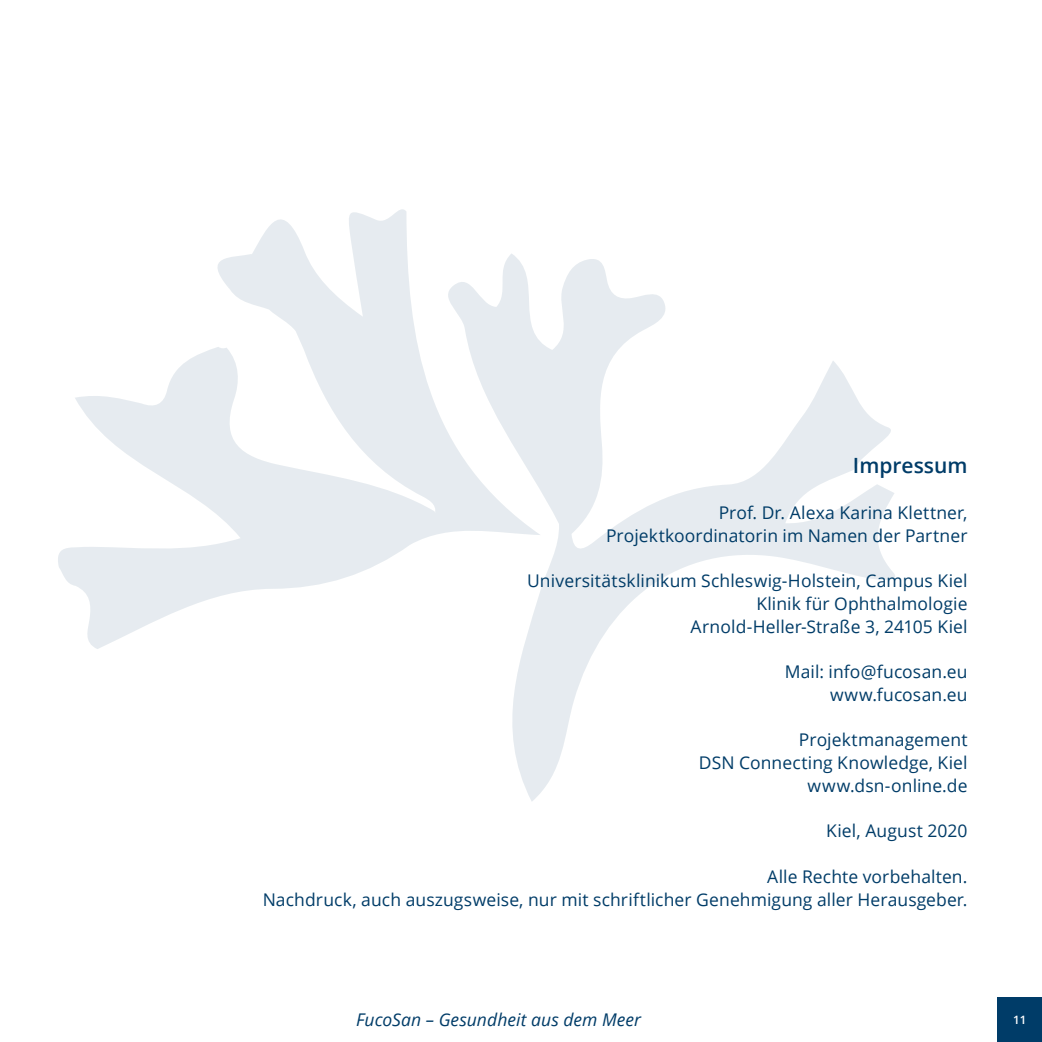
<style>
.page{position:relative;width:1042px;height:1042px;background:#fff}
.page>*{position:absolute;margin:0;border:0;box-sizing:border-box;transform-origin:0 0}
.t1{font:600 21px "Open Sans";color:#003c68}
.t2{font:17.5px/22.8px "Open Sans";letter-spacing:.005em;color:#003c68;text-align:right}
.t3{font:italic 17.5px "Open Sans";letter-spacing:.005em;color:#003c68}
.t4{font:600 11.55px "Open Sans";color:#fff}
</style>
<div class="page">
<div style="left:997px;top:997px;width:45px;height:45px;background:#003c68"></div>
<svg style="left:58px;top:349px;width:351px;height:300px"></svg>
<svg style="left:212px;top:209px;width:225px;height:336px;fill:#e6ebf0"></svg>
<svg style="left:437px;top:254px;width:229px;height:280px"></svg>
<svg style="left:493px;top:360px;width:402px;height:441px"></svg>
<svg style="left:212px;top:254px;width:40px;height:35px"></svg>
<p class="t1" style="left:853px;top:451px;width:116px">Impressum</p>
<p class="t2" style="left:606px;top:501px;width:363px">Prof. Dr. Alexa Karina Klettner,<br>Projektkoordinatorin im Namen der Partner</p>
<p class="t2" style="left:527px;top:569px;width:442px">Universitätsklinikum Schleswig-Holstein, Campus Kiel<br>Klinik für Ophthalmologie<br>Arnold-Heller-Straße 3, 24105 Kiel</p>
<p class="t2" style="left:785px;top:660px;width:184px">Mail: info@fucosan.eu www.fucosan.eu</p>
<p class="t2" style="left:699px;top:728px;width:270px">Projektmanagement<br>DSN Connecting Knowledge, Kiel www.dsn-online.de</p>
<p class="t2" style="left:826px;top:819px;width:143px">Kiel, August 2020</p>
<p class="t2" style="left:263px;top:865px;width:706px">Alle Rechte vorbehalten.<br>Nachdruck, auch auszugsweise, nur mit schriftlicher Genehmigung aller Herausgeber.</p>
<p class="t3" style="left:356px;top:1008px;width:286px">FucoSan – Gesundheit aus dem Meer</p>
<p class="t4" style="left:1013px;top:1012px;width:15px">11</p>
</div>
